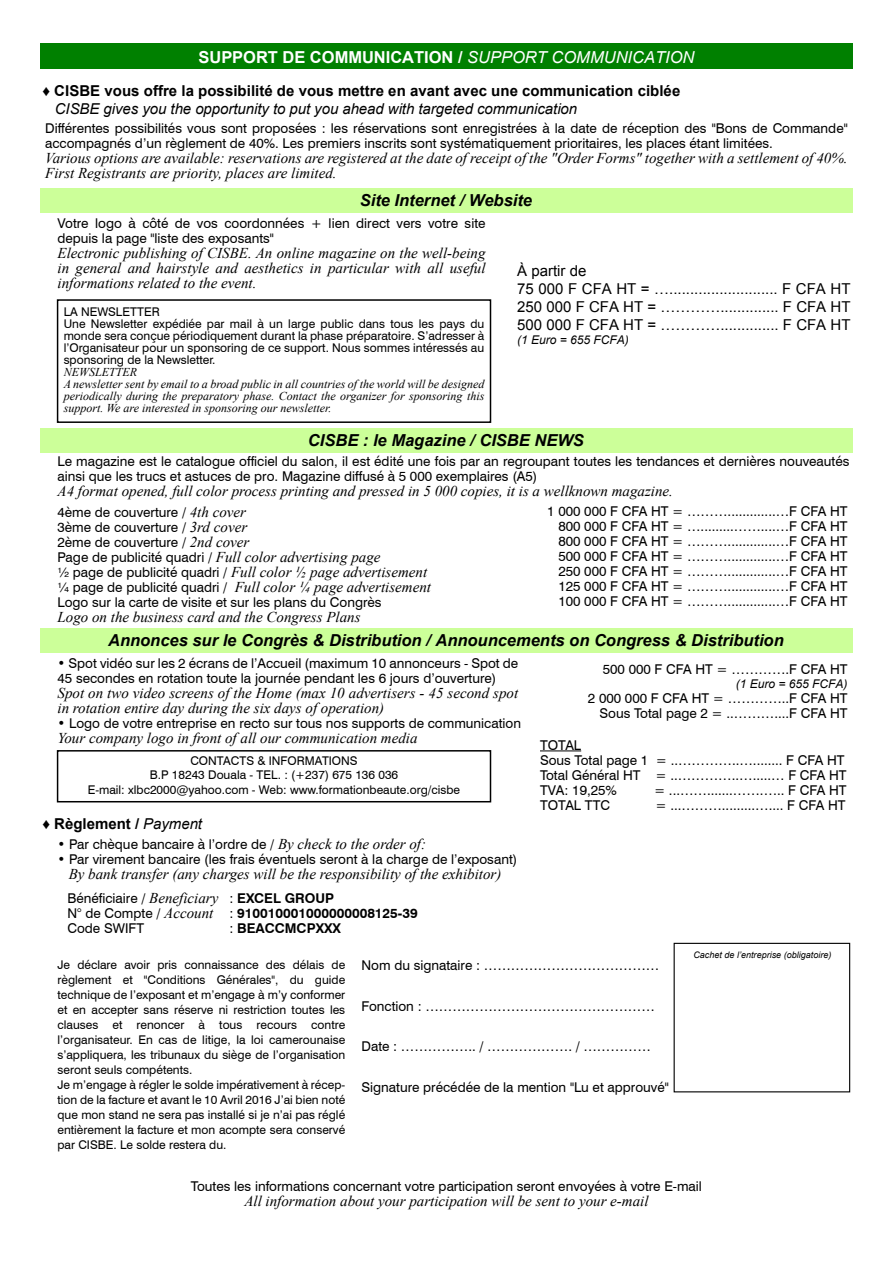
<style>
.page{position:relative;width:893px;height:1263px;background:#fff}
.page>*{position:absolute;margin:0;border:0;box-sizing:border-box;transform-origin:0 0}
.t1{font:italic 700 16.5px "Arial";color:#000}
.t2{font:700 16.5px "Arial";color:#fff}
.t3{font:italic 15px/15px "Times New Roman";color:#000}
.t4{font:15px/18px "Arial";color:#000}
.t5{font:700 15px "Arial";color:#000}
.t6{font:italic 15px "Arial";letter-spacing:-.005em;color:#000}
.t7{font:13.5px/15px "Swiss 721 BT";color:#000}
.t8{font:700 13.5px "Swiss 721 BT";color:#000}
.t9{font:12px/15px "Swiss 721 BT";color:#000}
.t10{font:italic 12px/12px "Times New Roman";color:#000}
.t11{font:italic 12px "Arial";color:#000}
.t12{font:italic 9px "Arial";color:#000}
.s1{font-weight:400;font-style:italic}
.s2{font-family:"Times New Roman";font-style:italic;font-size:15px}
.s3{font-family:"Swiss 721 BT";font-style:normal;font-size:13.5px}
.s4{font-weight:700}
.s5{font-weight:400}
</style>
<div class="page">
<div style="left:40px;top:44px;width:813px;height:25px;background:#008000"></div>
<div style="left:40px;top:188px;width:813px;height:24px;background:#cf9"></div>
<div style="left:40px;top:428px;width:813px;height:24px;background:#cf9"></div>
<div style="left:40px;top:628px;width:813px;height:24px;background:#cf9"></div>
<div style="left:57px;top:299px;width:434px;height:124px;border:2px solid #000"></div>
<div style="left:57px;top:750px;width:434px;height:52px;border:2px solid #000"></div>
<hr style="left:540px;top:750px;width:41px;height:1px;background:#000">
<div style="left:674px;top:943px;width:176px;height:149px;border:1px solid #000"></div>
<p class="t2" style="left:199px;top:46px;width:497px">SUPPORT DE COMMUNICATION / <span class="s1">SUPPORT COMMUNICATION</span></p>
<p class="t5" style="left:42px;top:81px;width:639px">♦ CISBE vous offre la possibilité de vous mettre en avant avec une communication ciblée</p>
<p class="t6" style="left:55px;top:99px;width:524px">CISBE gives you the opportunity to put you ahead with targeted communication</p>
<p class="t7" style="left:45px;top:121px;width:804px">Différentes possibilités vous sont proposées : les réservations sont enregistrées à la date de réception des "Bons de Commande" accompagnés d’un règlement de 40%. Les premiers inscrits sont systématiquement prioritaires, les places étant limitées.</p>
<p class="t3" style="left:45px;top:151px;width:804px">Various options are available: reservations are registered at the date of receipt of the "Order Forms" together with a settlement of 40%.<br>First Registrants are priority, places are limited.</p>
<p class="t7" style="left:58px;top:215px;width:430px">Votre logo à côté de vos coordonnées + lien direct vers votre site depuis la page "liste des exposants"</p>
<p class="t3" style="left:58px;top:245px;width:430px;text-align:justify">Electronic publishing of CISBE. An online magazine on the well-being in general and hairstyle and aesthetics in particular with all useful informations related to the event.</p>
<p class="t1" style="left:360px;top:189px;width:174px">Site Internet / Website</p>
<p class="t4" style="left:517px;top:262px;width:335px">À partir de<br>75 000 F CFA HT = ….......................... F CFA HT 250 000 F CFA HT = ………….............. F CFA HT 500 000 F CFA HT = ………….............. F CFA HT</p>
<p class="t11" style="left:517px;top:332px;width:113px">(1 Euro = 655 FCFA)</p>
<p class="t9" style="left:64px;top:305px;width:422px;line-height:12px">LA NEWSLETTER<br>Une Newsletter expédiée par mail à un large public dans tous les pays du monde sera conçue périodiquement durant la phase préparatoire. S’adresser à l’Organisateur pour un sponsoring de ce support. Nous sommes intéressés au sponsoring de la Newsletter.</p>
<p class="t10" style="left:64px;top:365px;width:422px">NEWSLETTER<br>A newsletter sent by email to a broad public in all countries of the world will be designed periodically during the preparatory phase. Contact the organizer for sponsoring this support. We are interested in sponsoring our newsletter.</p>
<p class="t1" style="left:308px;top:429px;width:277px">CISBE : le Magazine / CISBE NEWS</p>
<p class="t7" style="left:58px;top:454px;width:793px">Le magazine est le catalogue officiel du salon, il est édité une fois par an regroupant toutes les tendances et dernières nouveautés ainsi que les trucs et astuces de pro. Magazine diffusé à 5 000 exemplaires (A5)</p>
<p class="t3" style="left:58px;top:483px;width:617px">A4 format opened, full color process printing and pressed in 5 000 copies, it is a wellknown magazine.</p>
<p class="t7" style="left:58px;top:505px;width:193px">4ème de couverture / <span class="s2">4th cover<br></span>3ème de couverture / <span class="s2">3rd cover<br></span>2ème de couverture / <span class="s2">2nd cover</span></p>
<p class="t3" style="left:58px;top:549px;width:375px"><span class="s3">Page de publicité quadri /</span> Full color advertising page<br><span class="s3">½ page de publicité quadri /</span> Full color ½ page advertisement <span class="s3">¼ page de publicité quadri /</span> Full color ¼ page advertisement</p>
<p class="t7" style="left:58px;top:595px;width:326px">Logo sur la carte de visite et sur les plans du Congrès</p>
<p class="t3" style="left:58px;top:609px;width:305px">Logo on the business card and the Congress Plans</p>
<p class="t7" style="left:58px;top:656px;width:462px">• Spot vidéo sur les 2 écrans de l’Accueil (maximum 10 annonceurs - Spot de<br>45 secondes en rotation toute la journée pendant les 6 jours d’ouverture)</p>
<p class="t3" style="left:58px;top:685px;width:462px">Spot on two video screens of the Home (max 10 advertisers - 45 second spot in rotation entire day during the six days of operation)</p>
<p class="t7" style="left:58px;top:716px;width:465px">• Logo de votre entreprise en recto sur tous nos supports de communication</p>
<p class="t3" style="left:58px;top:730px;width:362px">Your company logo in front of all our communication media</p>
<p class="t7" style="left:558px;top:504px;width:291px;text-align:justify;text-indent:-11px">1 000 000 F CFA HT = ……….............…F CFA HT 800 000 F CFA HT = ….........……....…F CFA HT 800 000 F CFA HT = ……….............…F CFA HT 500 000 F CFA HT = ……….............…F CFA HT 250 000 F CFA HT = ……….............…F CFA HT 125 000 F CFA HT = ……….............…F CFA HT 100 000 F CFA HT = ……….............…F CFA HT</p>
<p class="t1" style="left:108px;top:629px;width:677px">Annonces sur le Congrès &amp; Distribution / Announcements on Congress &amp; Distribution</p>
<p class="t7" style="left:603px;top:661px;width:246px">500 000 F CFA HT = ………….F CFA HT</p>
<p class="t11" style="left:736px;top:676px;width:113px">(1 Euro = 655 FCFA)</p>
<p class="t7" style="left:588px;top:691px;width:261px;text-align:right">2 000 000 F CFA HT = …………..F CFA HT<br>Sous Total page 2 = ..………....F CFA HT</p>
<p class="t7" style="left:540px;top:737px;width:308px">TOTAL<br>Sous Total page 1 = ..…………..…........ F CFA HT<br>Total Général HT = ..…………..….....… F CFA HT<br>TVA: 19,25%</p>
<p class="t9" style="left:88px;top:753px;width:374px;line-height:14.4px;text-align:center">CONTACTS &amp; INFORMATIONS<br>B.P 18243 Douala - TEL. : (+237) 675 136 036<br>E-mail: xlbc2000@yahoo.com - Web: www.formationbeaute.org/cisbe</p>
<p class="t7" style="left:654px;top:782px;width:194px">= ...…….......…….….. F CFA HT</p>
<p class="t5" style="left:42px;top:814px;width:161px">♦ Règlement / <span class="s1">Payment</span></p>
<p class="t7" style="left:540px;top:797px;width:72px">TOTAL TTC</p>
<p class="t7" style="left:655px;top:797px;width:192px">= ...……….........….... F CFA HT</p>
<p class="t7" style="left:58px;top:837px;width:370px">• Par chèque bancaire à l’ordre de / <span class="s2">By check to the order of:</span></p>
<p class="t7" style="left:58px;top:852px;width:461px">• Par virement bancaire (les frais éventuels seront à la charge de l’exposant)</p>
<p class="t3" style="left:69px;top:866px;width:434px">By bank transfer (any charges will be the responsibility of the exhibitor)</p>
<p class="t7" style="left:67px;top:891px;width:352px">Bénéficiaire / <span class="s2">Beneficiary</span> : <span class="s4">EXCEL GROUP<br></span>N° de Compte / <span class="s2">Account</span> : <span class="s4">910010001000000008125-39<br></span>Code SWIFT</p>
<p class="t8" style="left:230px;top:920px;width:113px"><span class="s5">:</span> BEACCMCPXXX</p>
<p class="t9" style="left:58px;top:957px;width:289px">Je déclare avoir pris connaissance des délais de règlement et "Conditions Générales", du guide technique de l’exposant et m’engage à m’y conformer et en accepter sans réserve ni restriction toutes les clauses et renoncer à tous recours contre l’organisateur. En cas de litige, la loi camerounaise s’appliquera, les tribunaux du siège de l’organisation seront seuls compétents.<br>Je m’engage à régler le solde impérativement à récep&shy;tion de la facture et avant le 10 Avril 2016 J’ai bien noté que mon stand ne sera pas installé si je n’ai pas réglé entièrement la facture et mon acompte sera conservé par CISBE. Le solde restera du.</p>
<p class="t7" style="left:362px;top:958px;width:299px">Nom du signataire : …………………………………</p>
<p class="t7" style="left:362px;top:998px;width:295px">Fonction : ……………………………………………</p>
<p class="t7" style="left:362px;top:1039px;width:291px">Date : …………….. / ………………. / ……………</p>
<p class="t7" style="left:362px;top:1079px;width:309px">Signature précédée de la mention "Lu et approuvé"</p>
<p class="t12" style="left:693px;top:949px;width:140px">Cachet de l’entreprise (obligatoire)</p>
<p class="t7" style="left:191px;top:1179px;width:512px">Toutes les informations concernant votre participation seront envoyées à votre E-mail</p>
<p class="t3" style="left:244px;top:1193px;width:406px">All information about your participation will be sent to your e-mail</p>
</div>
